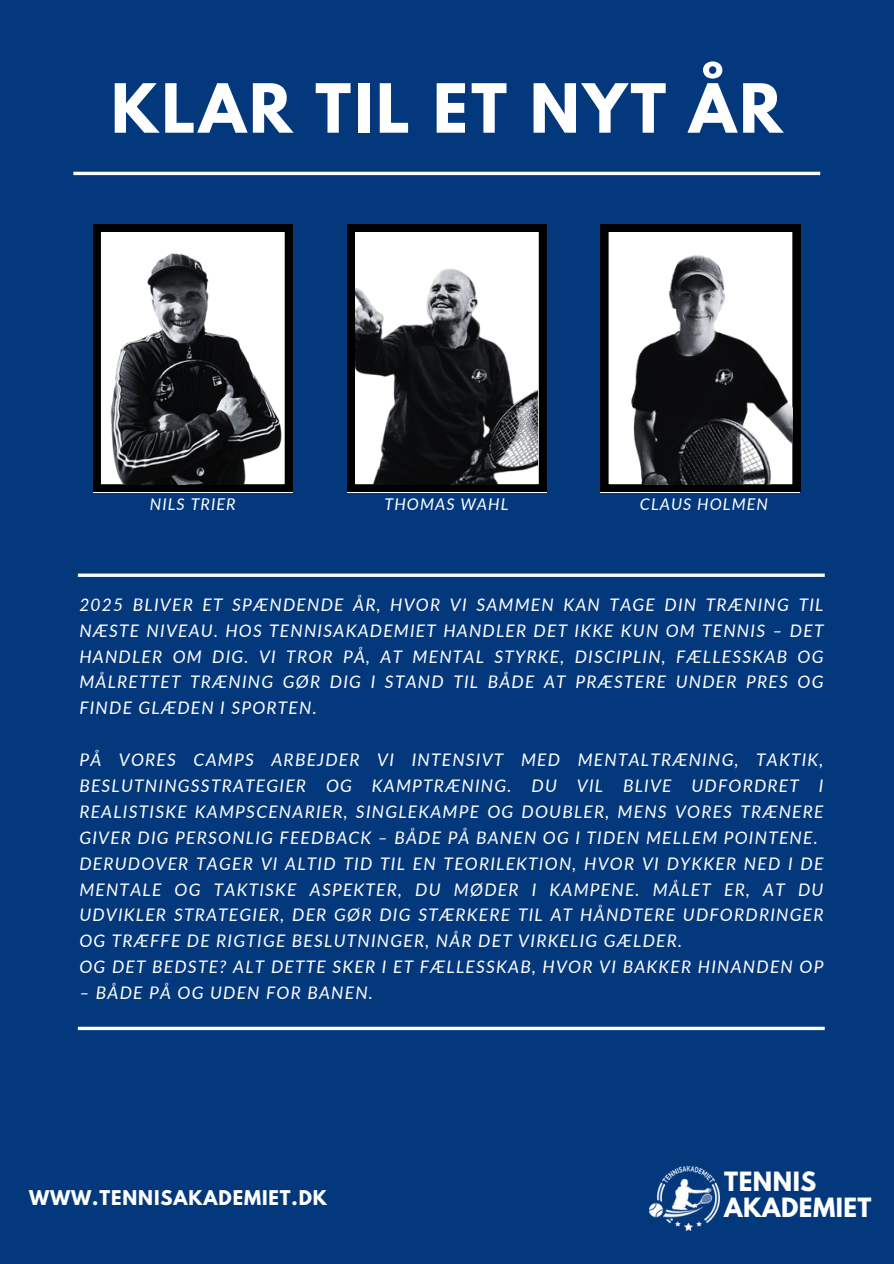
<style>
.page{position:relative;width:894px;height:1264px;background:#fff}
.page>*{position:absolute;margin:0;border:0;box-sizing:border-box;transform-origin:0 0}
.t1{font:700 60px "League Spartan";letter-spacing:.055em;color:#fff}
.t2{font:700 23.55px/25.7px "League Spartan";letter-spacing:.02em;color:#fff}
.t3{font:700 18px "League Spartan";letter-spacing:.05em;color:#fff}
.t4{font:italic 17.4px/25.8px "Lato";letter-spacing:.07em;color:#fff;text-align:justify}
.t5{font:italic 16.2px "Lato";letter-spacing:.065em;color:#fff}
</style>
<div class="page">
<div style="left:0;top:0;width:893px;height:1263px;background:#04387d"></div>
<hr style="left:73px;top:172px;width:747px;height:3px;background:#fff">
<svg style="left:93px;top:224px;width:199px;height:268px;background:#6f6f6f"></svg>
<img style="left:93px;top:246px;width:200px;height:238px">
<svg style="left:347px;top:224px;width:199px;height:268px;background:#454545"></svg>
<img style="left:355px;top:244px;width:182px;height:240px">
<img style="left:471px;top:368px;width:16px;height:15px">
<svg style="left:600px;top:224px;width:199px;height:268px;background:#6e6e6e"></svg>
<img style="left:600px;top:252px;width:192px;height:232px">
<img style="left:714px;top:368px;width:19px;height:18px">
<svg style="left:78px;top:573px;width:746px;height:4px;background:#d8e0ea"></svg>
<img style="left:649px;top:1166px;width:70px;height:64px">
<svg style="left:78px;top:1026px;width:746px;height:4px;background:#d0dae6"></svg>
<h1 class="t1" style="left:111px;top:79px;width:672px">KLAR TIL ET NYT ÅR</h1>
<p class="t5" style="left:150px;top:494px;width:87px">NILS TRIER</p>
<p class="t5" style="left:384px;top:494px;width:125px">THOMAS WAHL</p>
<p class="t5" style="left:639px;top:494px;width:129px">CLAUS HOLMEN</p>
<p class="t4" style="left:79px;top:591px;width:745px">2025 BLIVER ET SPÆNDENDE ÅR, HVOR VI SAMMEN KAN TAGE DIN TRÆNING TIL NÆSTE NIVEAU. HOS TENNISAKADEMIET HANDLER DET IKKE KUN OM TENNIS – DET HANDLER OM DIG. VI TROR PÅ, AT MENTAL STYRKE, DISCIPLIN, FÆLLESSKAB OG MÅLRETTET TRÆNING GØR DIG I STAND TIL BÅDE AT PRÆSTERE UNDER PRES OG FINDE GLÆDEN I SPORTEN.</p>
<p class="t4" style="left:79px;top:746px;width:745px;text-align:left">PÅ VORES CAMPS ARBEJDER VI INTENSIVT MED MENTALTRÆNING, TAKTIK, BESLUTNINGSSTRATEGIER OG KAMPTRÆNING. DU VIL BLIVE UDFORDRET I REALISTISKE KAMPSCENARIER, SINGLEKAMPE OG DOUBLER, MENS VORES TRÆNERE GIVER DIG PERSONLIG FEEDBACK – BÅDE PÅ BANEN OG I TIDEN MELLEM POINTENE.<br>DERUDOVER TAGER VI ALTID TID TIL EN TEORILEKTION, HVOR VI DYKKER NED I DE MENTALE OG TAKTISKE ASPEKTER, DU MØDER I KAMPENE. MÅLET ER, AT DU UDVIKLER STRATEGIER, DER GØR DIG STÆRKERE TIL AT HÅNDTERE UDFORDRINGER OG TRÆFFE DE RIGTIGE BESLUTNINGER, NÅR DET VIRKELIG GÆLDER.<br>OG DET BEDSTE? ALT DETTE SKER I ET FÆLLESSKAB, HVOR VI BAKKER HINANDEN OP</p>
<p class="t4" style="left:79px;top:979px;width:295px">– BÅDE PÅ OG UDEN FOR BANEN.</p>
<p class="t3" style="left:29px;top:1189px;width:299px">WWW.TENNISAKADEMIET.DK</p>
<p class="t2" style="left:724px;top:1171px;width:149px">TENNIS<br>AKADEMIET</p>
</div>
